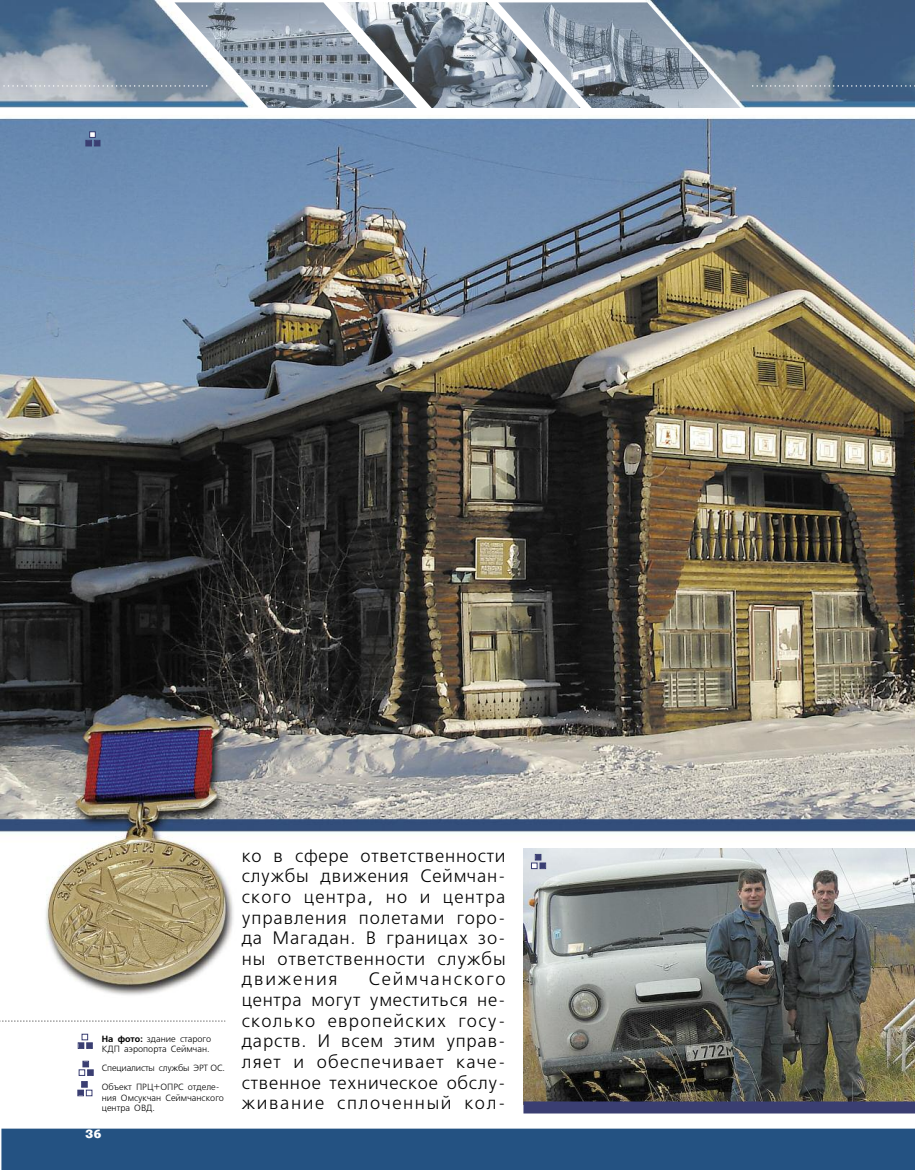
<style>
.page{position:relative;width:915px;height:1170px;background:#fff}
.page>*{position:absolute;margin:0;border:0;box-sizing:border-box;transform-origin:0 0}
.t1{font:18px/20.5px "Free Set C";letter-spacing:.05em;color:#000;text-align:justify}
.t2{font:12px "Parangon 530 C";color:#fff}
.t3{font:9px/10.5px "Free Set C";color:#000}
.t4{font:9px/19px "Free Set C";letter-spacing:-.02em;color:#000}
.s1{font-weight:700}
</style>
<div class="page">
<img style="left:0;top:0;width:914px;height:1114px">
<div style="left:1px;top:1128px;width:913px;height:41px;background:#245282"></div>
<img style="left:0;top:1px;width:914px;height:106px">
<img style="left:580px;top:2px;width:160px;height:105px">
<svg style="left:750px;top:85px;width:164px;height:2px"></svg>
<svg style="left:2px;top:85px;width:172px;height:2px"></svg>
<img style="left:174px;top:2px;width:163px;height:105px">
<img style="left:337px;top:2px;width:243px;height:105px">
<img style="left:0;top:1020px;width:225px;height:1px">
<div style="left:89px;top:131px;width:7px;height:7px;border:1px solid #3a3e72"></div>
<div style="left:85px;top:140px;width:7px;height:6px;border:1px solid #3a3e72"></div>
<svg style="left:86px;top:132px;width:14px;height:14px"></svg>
<img style="left:523px;top:848px;width:391px;height:253px">
<div style="left:523px;top:1101px;width:391px;height:12px;background:#3a3e72"></div>
<svg style="left:531px;top:854px;width:14px;height:14px"></svg>
<div style="left:539px;top:862px;width:7px;height:6px;border:1px solid #3a3e72"></div>
<svg style="left:78px;top:1034px;width:14px;height:14px"></svg>
<div style="left:86px;top:1042px;width:7px;height:6px;border:1px solid #3a3e72"></div>
<svg style="left:79px;top:1061px;width:14px;height:14px"></svg>
<div style="left:87px;top:1069px;width:7px;height:6px;border:1px solid #3a3e72"></div>
<div style="left:77px;top:1089px;width:7px;height:6px;border:1px solid #3a3e72"></div>
<svg style="left:78px;top:1081px;width:14px;height:14px"></svg>
<p class="t3" style="left:102px;top:1033px;width:111px"><span class="s1">На фото:</span> здание старого<br>КДП аэропорта Сеймчан.</p>
<p class="t4" style="left:102px;top:1058px;width:124px">Специалисты службы ЭРТ ОС.<br>Объект ПРЦ+ОПРС отделе-</p>
<p class="t3" style="left:102px;top:1092px;width:123px">ния Омсукчан Сеймчанского центра ОВД.</p>
<p class="t2" style="left:85px;top:1129px;width:18px">36</p>
<p class="t1" style="left:242px;top:845px;width:265px">ко в сфере ответственности службы движения Сеймчан&shy;ского центра, но и центра управления полетами горо&shy;да Магадан. В границах зо&shy;ны ответственности службы движения</p>
<p class="t1" style="left:242px;top:968px;width:265px;text-indent:127px">Сеймчанского центра могут уместиться не&shy;сколько европейских госу&shy;дарств. И всем этим управ&shy;ляет и обеспечивает каче&shy;ственное техническое обслу&shy;живание сплоченный кол-</p>
</div>
